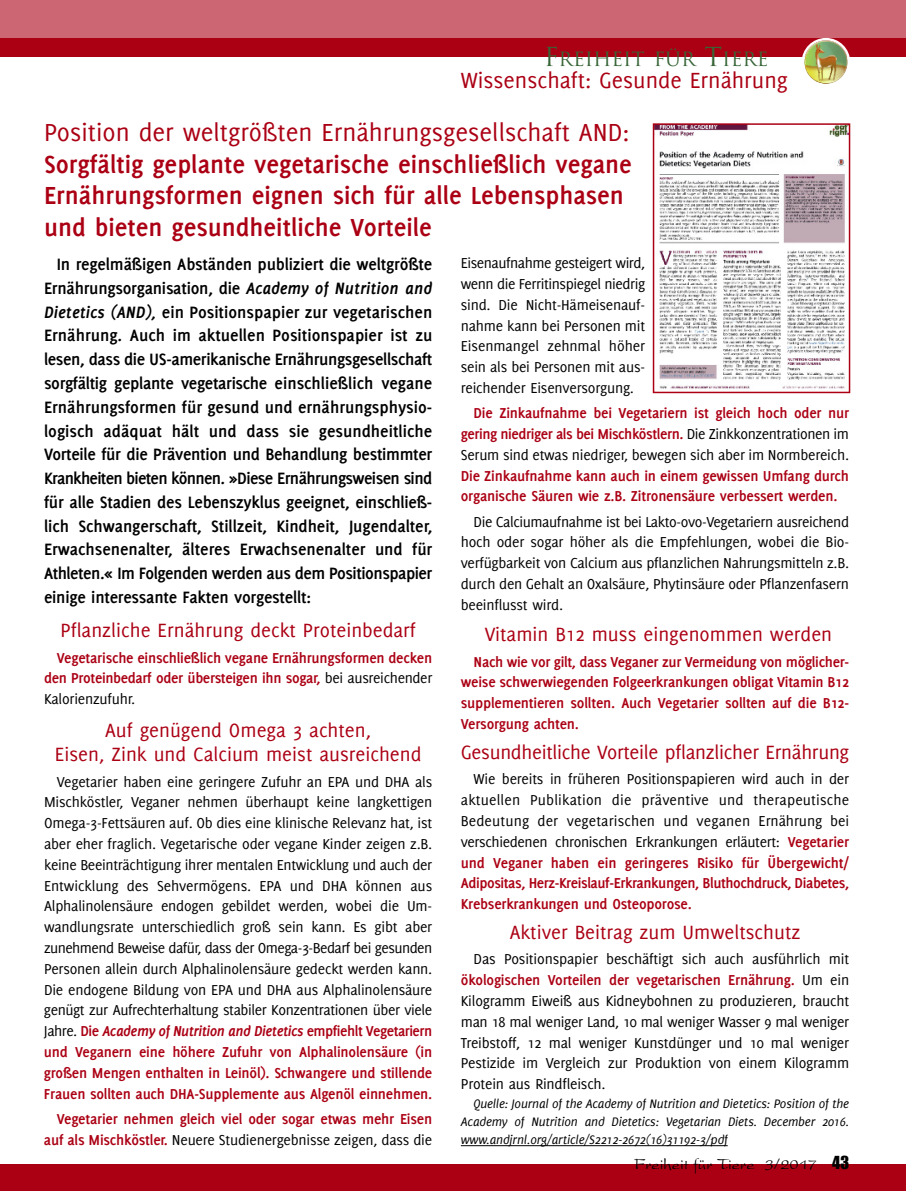
<style>
.page{position:relative;width:906px;height:1191px;background:#fff}
.page>*{position:absolute;margin:0;border:0;box-sizing:border-box;transform-origin:0 0}
.t1{font:700 27px/31.5px "Delicious";color:#ab0014}
.t2{font:27px "Delicious";color:#ab0014}
.t3{font:24px "Delicious";color:#ab0014}
.t4{font:21px/24.8px "Delicious";color:#ab0014;text-align:center}
.t5{font:19.2px "Trajan";color:#376536}
.t6{font:700 18px/23.7px "Delicious";letter-spacing:-.015em;color:#000;text-align:justify}
.t7{font:16.5px "President Plain";color:#000}
.t8{font:15.75px/20.9px "Delicious";letter-spacing:-.015em;color:#000;text-align:justify}
.t9{font:700 15.75px/20.9px "Delicious";letter-spacing:-.015em;color:#ab0014;text-align:justify}
.t10{font:italic 13.5px/17.9px "Delicious";letter-spacing:-.015em;color:#000;text-align:justify}
.s1{font-size:25.5px}
.s2{font-style:italic}
.s3{font-weight:400;color:#000}
.s4{font-weight:700;color:#ab0014}
.s5{font-weight:700;font-style:italic;color:#ab0014}
.s6{font-family:"Impact"}
</style>
<div class="page">
<div style="left:0;top:1164px;width:906px;height:27px;background:#ab0014"></div>
<div style="left:0;top:0;width:906px;height:41px;background:#cc6672"></div>
<div style="left:0;top:38px;width:906px;height:19px;background:#ab0014"></div>
<img style="left:802px;top:38px;width:48px;height:46px">
<hr style="left:461px;top:1145px;width:266px;height:1px;background:#000">
<img style="left:656px;top:126px;width:191px;height:263px">
<div style="left:653px;top:123px;width:197px;height:270px;border:2px solid #ab0014"></div>
<p class="t5" style="left:544px;top:48px;width:226px"><span class="s1">F</span>REIHEIT FÜR <span class="s1">T</span>IERE</p>
<h2 class="t3" style="left:461px;top:71px;width:328px">Wissenschaft: Gesunde Ernährung</h2>
<h1 class="t2" style="left:44px;top:123px;width:587px">Position der weltgrößten Ernährungsgesellschaft AND:</h1>
<h1 class="t1" style="left:44px;top:150px;width:589px">Sorgfältig geplante vegetarische einschließlich vegane<br>Ernährungsformen eignen sich für alle Lebensphasen und bieten gesundheitliche Vorteile</h1>
<p class="t6" style="left:44px;top:254px;width:390px;text-indent:13px">In regelmäßigen Abständen publiziert die weltgrößte Ernährungsorganisation, die <span class="s2">Academy of Nutrition and Dietetics (AND),</span> ein Positionspapier zur vegetarischen Ernährung. Auch im aktuellen Positionspapier ist zu lesen, dass die US-amerikanische Ernährungsgesellschaft sorgfältig geplante vegetarische einschließlich vegane Ernährungsformen für gesund und ernährungsphysio&shy;logisch adäquat hält und dass sie gesundheitliche Vorteile für die Prävention und Behandlung bestimmter Krankheiten bieten können. »Diese Ernährungsweisen sind für alle Stadien des Lebenszyklus geeignet, einschließ&shy;lich Schwangerschaft, Stillzeit, Kindheit, Jugendalter, Erwachsenenalter, älteres Erwachsenenalter und für Athleten.« Im Folgenden werden aus dem Positionspapier einige interessante Fakten vorgestellt:</p>
<h3 class="t4" style="left:60px;top:619px;width:357px">Pflanzliche Ernährung deckt Proteinbedarf</h3>
<p class="t9" style="left:44px;top:648px;width:390px;text-indent:13px">Vegetarische einschließlich vegane Ernährungsformen decken den Proteinbedarf oder übersteigen ihn sogar, <span class="s3">bei ausreichender Kalorienzufuhr.</span></p>
<h3 class="t4" style="left:55px;top:718px;width:368px">Auf genügend Omega 3 achten,<br>Eisen, Zink und Calcium meist ausreichend</h3>
<p class="t8" style="left:44px;top:772px;width:390px;text-indent:13px">Vegetarier haben eine geringere Zufuhr an EPA und DHA als Mischköstler, Veganer nehmen überhaupt keine langkettigen Omega-3-Fettsäuren auf. Ob dies eine klinische Relevanz hat, ist aber eher fraglich. Vegetarische oder vegane Kinder zeigen z.B. keine Beeinträchtigung ihrer mentalen Entwicklung und auch der Entwicklung des Sehvermögens. EPA und DHA können aus Alphalinolensäure endogen gebildet werden, wobei die Um&shy;wandlungsrate unterschiedlich groß sein kann. Es gibt aber zunehmend Beweise dafür, dass der Omega-3-Bedarf bei gesunden Personen allein durch Alphalinolensäure gedeckt werden kann.<br>Die endogene Bildung von EPA und DHA aus Alphalinolensäure genügt zur Aufrechterhaltung stabiler Konzentrationen über viele Jahre. <span class="s4">Die</span> <span class="s5">Academy of Nutrition and Dietetics</span> <span class="s4">empfiehlt Vegetariern und Veganern eine höhere Zufuhr von Alphalinolensäure (in großen Mengen enthalten in Leinöl). Schwangere und stillende Frauen sollten auch DHA-Supplemente aus Algenöl einnehmen.</span></p>
<p class="t9" style="left:44px;top:1109px;width:390px;text-align:right">Vegetarier nehmen gleich viel oder sogar etwas mehr Eisen auf als Mischköstler. <span class="s3">Neuere Studienergebnisse zeigen, dass die</span></p>
<p class="t8" style="left:461px;top:254px;width:186px">Eisenaufnahme gesteigert wird, wenn die Ferritinspiegel niedrig sind. Die Nicht-Hämeisenauf&shy;nahme kann bei Personen mit Eisenmangel zehnmal höher sein als bei Personen mit aus&shy;reichender Eisenversorgung.</p>
<p class="t9" style="left:461px;top:404px;width:390px;text-indent:13px">Die Zinkaufnahme bei Vegetariern ist gleich hoch oder nur gering niedriger als bei Mischköstlern. <span class="s3">Die Zinkkonzentrationen im Serum sind etwas niedriger, bewegen sich aber im Normbereich.</span></p>
<p class="t9" style="left:461px;top:466px;width:390px">Die Zinkaufnahme kann auch in einem gewissen Umfang durch organische Säuren wie z.B. Zitronensäure verbessert werden.</p>
<p class="t8" style="left:461px;top:512px;width:390px;text-indent:13px">Die Calciumaufnahme ist bei Lakto-ovo-Vegetariern ausreichend hoch oder sogar höher als die Empfehlungen, wobei die Bio&shy;verfügbarkeit von Calcium aus pflanzlichen Nahrungsmitteln z.B. durch den Gehalt an Oxalsäure, Phytinsäure oder Pflanzenfasern beeinflusst wird.</p>
<h3 class="t4" style="left:485px;top:623px;width:349px">Vitamin B12 muss eingenommen werden</h3>
<p class="t9" style="left:461px;top:652px;width:390px;text-indent:13px">Nach wie vor gilt, dass Veganer zur Vermeidung von möglicher&shy;weise schwerwiegenden Folgeerkrankungen obligat Vitamin B12 supplementieren sollten. Auch Vegetarier sollten auf die B12- Versorgung achten.</p>
<h3 class="t4" style="left:461px;top:741px;width:390px">Gesundheitliche Vorteile pflanzlicher Ernährung</h3>
<p class="t8" style="left:461px;top:770px;width:390px;text-indent:13px">Wie bereits in früheren Positionspapieren wird auch in der aktuellen Publikation die präventive und therapeutische Bedeutung der vegetarischen und veganen Ernährung bei verschiedenen chronischen Erkrankungen erläutert: <span class="s4">Vegetarier und Veganer haben ein geringeres Risiko für Übergewicht/ Adipositas, Herz-Kreislauf-Erkrankungen, Bluthochdruck, Diabetes, Krebserkrankungen und Osteoporose.</span></p>
<h3 class="t4" style="left:509px;top:921px;width:292px">Aktiver Beitrag zum Umweltschutz</h3>
<p class="t8" style="left:461px;top:950px;width:390px;text-indent:13px">Das Positionspapier beschäftigt sich auch ausführlich mit <span class="s4">ökologischen Vorteilen der vegetarischen Ernährung.</span> Um ein Kilogramm Eiweiß aus Kidneybohnen zu produzieren, braucht man 18 mal weniger Land, 10 mal weniger Wasser 9 mal weniger Treibstoff, 12 mal weniger Kunstdünger und 10 mal weniger Pestizide im Vergleich zur Produktion von einem Kilogramm Protein aus Rindfleisch.</p>
<p class="t10" style="left:461px;top:1094px;width:390px;text-indent:13px">Quelle: Journal of the Academy of Nutrition and Dietetics: Position of the Academy of Nutrition and Dietetics: Vegetarian Diets. December 2016. www.andjrnl.org/article/S2212-2672(16)31192-3/pdf</p>
<p class="t7" style="left:634px;top:1158px;width:216px">Freiheit für Tiere 3/2017 <span class="s6">43</span></p>
</div>
